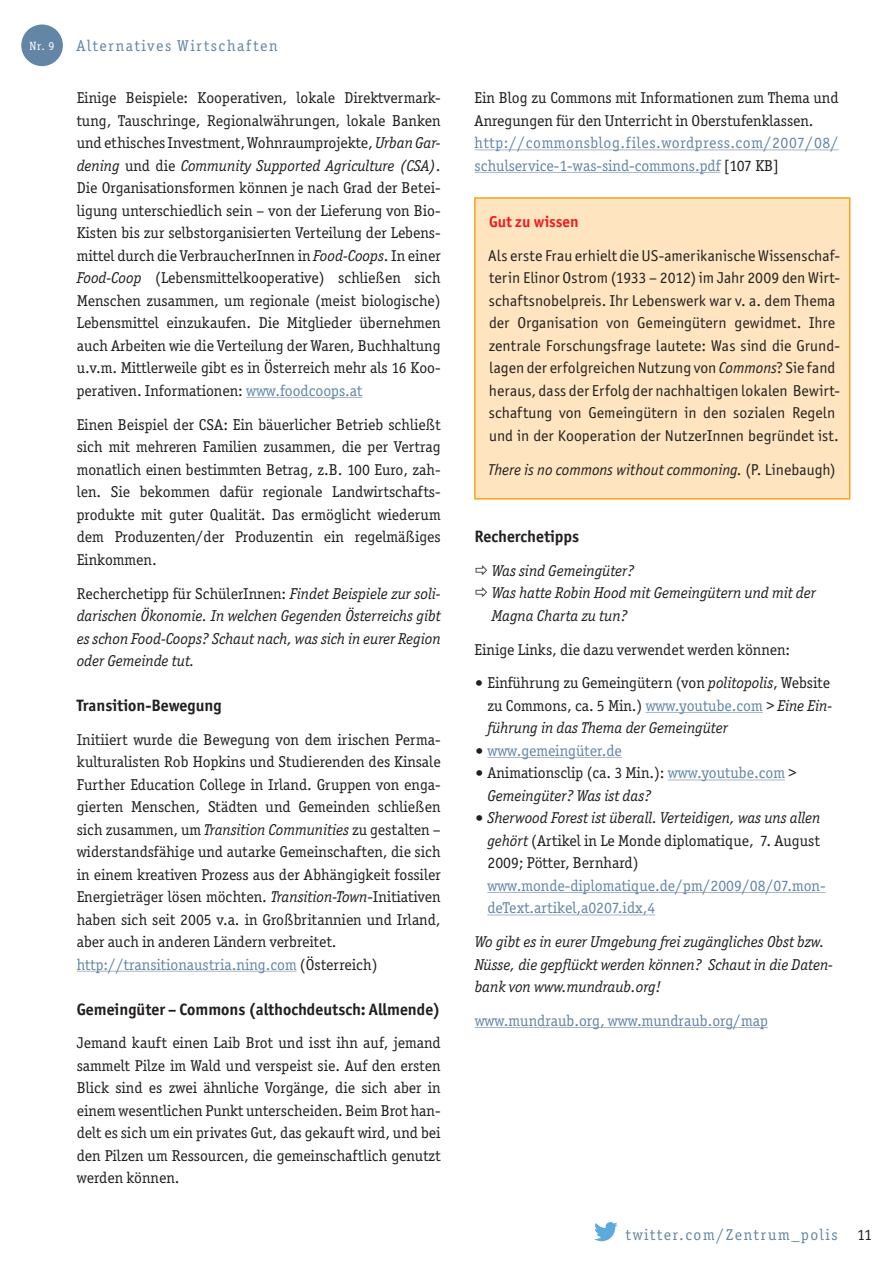
<style>
.page{position:relative;width:893px;height:1263px;background:#fff}
.page>*{position:absolute;margin:0;border:0;box-sizing:border-box;transform-origin:0 0}
.t1{font:700 16.5px "Officina San ITC";color:#231f20}
.t2{font:15.75px/22.5px "Officina Ser ITC";color:#231f20;text-align:justify}
.t3{font:15.75px/22.5px "Officina San ITC";color:#231f20}
.t4{font:italic 15.75px/22.5px "Officina Ser ITC";color:#231f20}
.t5{font:15.75px/22.5px "Officina Ser ITC";color:#6486a6}
.t6{font:15.75px/22.5px "Officina Ser ITC";letter-spacing:.035em;color:#6486a6}
.t7{font:15.75px "Officina Ser ITC";letter-spacing:.1em;color:#6486a6}
.t8{font:italic 15.75px "Officina San ITC";letter-spacing:-.005em;color:#231f20}
.t9{font:700 15.75px "Officina San ITC";color:#ee1d23}
.t10{font:12px "Officina Ser ITC";color:#fff}
.s1{font-style:italic}
.s2{color:#6486a6}
.s3{font-style:normal}
.s4{color:#231f20}
.s5{font-family:"MS Reference Sans Serif";font-style:italic}
.s6{font-family:"MS Reference Sans Serif";font-style:italic;color:#231f20}
</style>
<div class="page">
<hr style="left:246px;top:397px;width:116px;height:1px;background:#a7b6cc">
<hr style="left:77px;top:971px;width:220px;height:1px;background:#a7b6cc">
<hr style="left:475px;top:149px;width:363px;height:1px;background:#a7b6cc">
<hr style="left:475px;top:172px;width:245px;height:1px;background:#a7b6cc">
<hr style="left:646px;top:712px;width:117px;height:1px;background:#a7b6cc">
<hr style="left:487px;top:757px;width:135px;height:1px;background:#a7b6cc">
<hr style="left:668px;top:779px;width:117px;height:1px;background:#a7b6cc">
<hr style="left:487px;top:892px;width:338px;height:1px;background:#a7b6cc">
<hr style="left:487px;top:914px;width:168px;height:1px;background:#a7b6cc">
<hr style="left:475px;top:1027px;width:293px;height:1px;background:#a7b6cc">
<div style="left:474px;top:197px;width:377px;height:303px;background:#fee4bf"></div>
<div style="left:22px;top:25px;width:40px;height:40px;background:#6486a6;border-radius:50%"></div>
<div style="left:21px;top:25px;width:42px;height:41px;border:2px solid #6486a6;border-radius:50%"></div>
<svg style="left:594px;top:1222px;width:24px;height:19px"></svg>
<p class="t10" style="left:30px;top:39px;width:26px">Nr. 9</p>
<p class="t7" style="left:77px;top:37px;width:203px">Alternatives Wirtschaften</p>
<p class="t2" style="left:77px;top:87px;width:365px">Einige Beispiele: Kooperativen, lokale Direktvermark&shy;tung, Tauschringe, Regionalwährungen, lokale Banken und ethisches Investment, Wohnraumprojekte, <span class="s1">Urban Gar&shy;dening</span> und die <span class="s1">Community Supported Agriculture (CSA)</span>.<br>Die Organisationsformen können je nach Grad der Betei&shy;ligung unterschiedlich sein – von der Lieferung von Bio-Kisten bis zur selbstorganisierten Verteilung der Lebens&shy;mittel durch die VerbraucherInnen in <span class="s1">Food-Coops</span>. In einer <span class="s1">Food-Coop</span> (Lebensmittelkooperative) schließen sich Menschen zusammen, um regionale (meist biologische)<br>Lebensmittel einzukaufen. Die Mitglieder übernehmen auch Arbeiten wie die Verteilung der Waren, Buchhaltung u.v.m. Mittlerweile gibt es in Österreich mehr als 16 Koo&shy;perativen. Informationen: <span class="s2">www.foodcoops.at</span></p>
<p class="t2" style="left:77px;top:413px;width:365px">Einen Beispiel der CSA: Ein bäuerlicher Betrieb schließt sich mit mehreren Familien zusammen, die per Vertrag monatlich einen bestimmten Betrag, z.B. 100 Euro, zah&shy;len. Sie bekommen dafür regionale Landwirtschafts&shy;produkte mit guter Qualität. Das ermöglicht wiederum dem Produzenten/der Produzentin ein regelmäßiges Einkommen.</p>
<p class="t4" style="left:77px;top:582px;width:365px;text-align:justify"><span class="s3">Recherchetipp für SchülerInnen:</span> Findet Beispiele zur soli&shy;darischen Ökonomie. In welchen Gegenden Österreichs gibt es schon Food-Coops? Schaut nach, was sich in eurer Region oder Gemeinde tut.</p>
<p class="t1" style="left:77px;top:695px;width:146px">Transition-Bewegung</p>
<p class="t2" style="left:77px;top:728px;width:365px;text-align:left">Initiiert wurde die Bewegung von dem irischen Perma&shy;kulturalisten Rob Hopkins und Studierenden des Kinsale Further Education College in Irland. Gruppen von enga&shy;gierten Menschen, Städten und Gemeinden schließen sich zusammen, um <span class="s1">Transition Communities</span> zu gestalten – widerstandsfähige und autarke Gemeinschaften, die sich in einem kreativen Prozess aus der Abhängigkeit fossiler Energieträger lösen möchten. <span class="s1">Transition-Town</span>-Initiativen haben sich seit 2005 v.a. in Großbritannien und Irland, aber auch in anderen Ländern verbreitet. <span class="s2">http://transitionaustria.ning.com</span> (Österreich)</p>
<p class="t1" style="left:77px;top:999px;width:365px">Gemeingüter – Commons (althochdeutsch: Allmende)</p>
<p class="t2" style="left:77px;top:1032px;width:365px">Jemand kauft einen Laib Brot und isst ihn auf, jemand sammelt Pilze im Wald und verspeist sie. Auf den ersten Blick sind es zwei ähnliche Vorgänge, die sich aber in einem wesentlichen Punkt unterscheiden. Beim Brot han&shy;delt es sich um ein privates Gut, das gekauft wird, und bei den Pilzen um Ressourcen, die gemeinschaftlich genutzt werden können.</p>
<p class="t2" style="left:475px;top:87px;width:365px">Ein Blog zu Commons mit Informationen zum Thema und<br>Anregungen für den Unterricht in Oberstufenklassen.</p>
<p class="t6" style="left:475px;top:132px;width:366px">http://commonsblog.files.wordpress.com/2007/08/ schulservice-1-was-sind-commons.pdf <span class="s4">[107 KB]</span></p>
<p class="t9" style="left:489px;top:212px;width:91px">Gut zu wissen</p>
<p class="t3" style="left:488px;top:244px;width:353px">Als erste Frau erhielt die US-amerikanische Wissenschaf&shy;terin Elinor Ostrom (1933 – 2012) im Jahr 2009 den Wirt&shy;schaftsnobelpreis. Ihr Lebenswerk war v. a. dem Thema der Organisation von Gemeingütern gewidmet. Ihre zentrale Forschungsfrage lautete: Was sind die Grund&shy;lagen der erfolgreichen Nutzung von <span class="s1">Commons</span>? Sie fand heraus, dass der Erfolg der nachhaltigen lokalen Bewirt&shy;schaftung von Gemeingütern in den sozialen Regeln und in der Kooperation der NutzerInnen begründet ist.</p>
<p class="t8" style="left:488px;top:461px;width:349px">There is no commons without commoning. <span class="s3">(P. Linebaugh)</span></p>
<p class="t1" style="left:475px;top:526px;width:106px">Recherchetipps</p>
<p class="t4" style="left:492px;top:559px;width:326px">Was sind Gemeingüter?<br>Was hatte Robin Hood mit Gemeingütern und mit der<br>Magna Charta zu tun?</p>
<p class="t2" style="left:475px;top:638px;width:317px">Einige Links, die dazu verwendet werden können:</p>
<p class="t2" style="left:487px;top:672px;width:346px;text-align:left;text-indent:-13px"><span class="s5">•</span> Einführung zu Gemeingütern (von <span class="s1">politopolis</span>, Website zu Commons, ca. 5 Min.) <span class="s2">www.youtube.com</span> &gt; <span class="s1">Eine Ein&shy;führung in das Thema der Gemeingüter</span></p>
<p class="t5" style="left:475px;top:739px;width:149px"><span class="s6">•</span> www.gemeingüter.de</p>
<p class="t2" style="left:487px;top:762px;width:310px;text-indent:-13px"><span class="s5">•</span> Animationsclip (ca. 3 Min.): <span class="s2">www.youtube.com</span> &gt;<br><span class="s1">Gemeingüter? Was ist das?</span></p>
<p class="t2" style="left:487px;top:807px;width:334px;text-indent:-13px"><span class="s5">•</span> <span class="s1">Sherwood Forest ist überall. Verteidigen, was uns allen gehört</span> (Artikel in Le Monde diplomatique, 7. August 2009; Pötter, Bernhard)</p>
<p class="t5" style="left:487px;top:874px;width:340px">www.monde-diplomatique.de/pm/2009/08/07.mon&shy;deText.artikel,a0207.idx,4</p>
<p class="t4" style="left:475px;top:931px;width:360px">Wo gibt es in eurer Umgebung frei zugängliches Obst bzw.<br>Nüsse, die gepflückt werden können? Schaut in die Daten&shy;bank von www.mundraub.org!</p>
<p class="t5" style="left:475px;top:1009px;width:295px">www.mundraub.org, www.mundraub.org/map</p>
<p class="t7" style="left:626px;top:1225px;width:213px">twitter.com/Zentrum_polis</p>
<p class="t2" style="left:857px;top:1223px;width:16px">11</p>
</div>
